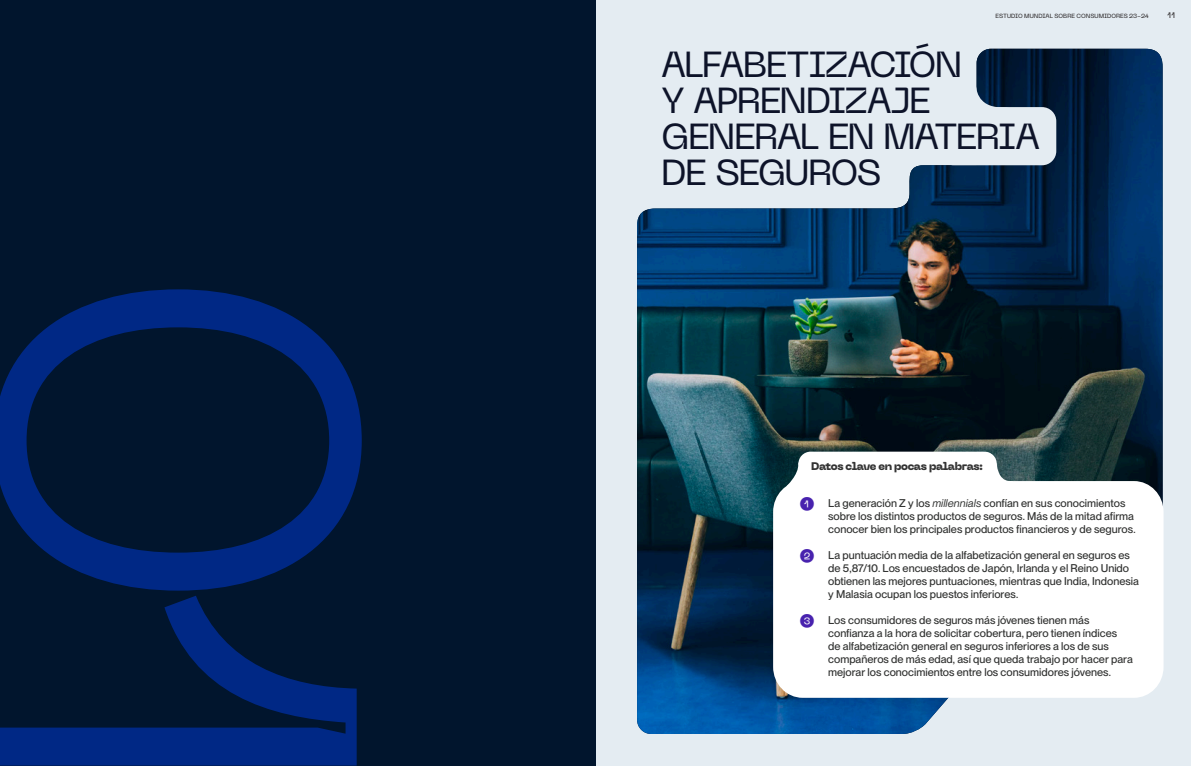
<style>
.page{position:relative;width:1191px;height:766px;background:#fff}
.page>*{position:absolute;margin:0;border:0;box-sizing:border-box;transform-origin:0 0}
.Medium_Header{font:300 506.8px "PP Neue Machina Inktrap";color:#002885}
.Medium_Header-2{font:36px/36px "PP Neue Machina Inktrap";letter-spacing:-.055em;color:#0d1329}
.Medium_Header-3{font:14px "PP Neue Machina Inktrap";color:#4822ae}
.Medium_Header-4{font:500 11px/13px "PP Neue Montreal";color:#323332}
.Medium_Header-5{font:800 11px "PP Neue Machina Inktrap";letter-spacing:-.035em;color:#333}
.t1{font:8px "PP Neue Machina Inktrap";color:#231f20}
.t2{font:6px "PP Neue Machina Inktrap";color:#231f20}
.s1{font-weight:400;font-style:italic}
</style>
<div class="page">
<div style="left:595px;top:0;width:596px;height:765px;background:#e4ecf2"></div>
<img style="left:637px;top:49px;width:525px;height:684px">
<div style="left:0;top:0;width:595px;height:765px;background:#01152d"></div>
<div style="left:773px;top:481px;width:390px;height:216px;background:#fff;border-radius:30px"></div>
<div style="left:939px;top:107px;width:117px;height:58px;background:#e4ecf2;border-radius:14px"></div>
<svg style="left:973px;top:86px;width:55px;height:22px"></svg>
<div style="left:798px;top:451px;width:198px;height:25px;background:#fff;border-radius:12px"></div>
<svg style="left:786px;top:458px;width:237px;height:29px"></svg>
<p class="Medium_Header" style="left:497px;top:257px;width:551px;rotate:90deg">01</p>
<p class="t2" style="left:995px;top:12px;width:155px">ESTUDIO MUNDIAL SOBRE CONSUMIDORES 23-24</p>
<p class="Medium_Header-2" style="left:661px;top:45px;width:381px">ALFABETIZACIÓN<br>Y APRENDIZAJE<br>GENERAL EN MATERIA<br>DE SEGUROS</p>
<p class="t1" style="left:1167px;top:10px;width:9px">11</p>
<p class="Medium_Header-5" style="left:811px;top:458px;width:173px">Datos clave en pocas palabras:</p>
<p class="Medium_Header-3" style="left:799px;top:494px;width:17px">❶</p>
<p class="Medium_Header-3" style="left:799px;top:546px;width:17px">❷</p>
<p class="Medium_Header-3" style="left:799px;top:611px;width:17px">❸</p>
<p class="Medium_Header-4" style="left:828px;top:496px;width:309px">La generación Z y los <span class="s1">millennials</span> confían en sus conocimientos sobre los distintos productos de seguros. Más de la mitad afirma conocer bien los principales productos financieros y de seguros.</p>
<p class="Medium_Header-4" style="left:828px;top:548px;width:312px">La puntuación media de la alfabetización general en seguros es de 5,87/10. Los encuestados de Japón, Irlanda y el Reino Unido obtienen las mejores puntuaciones, mientras que India, Indonesia y Malasia ocupan los puestos inferiores.</p>
<p class="Medium_Header-4" style="left:828px;top:613px;width:306px">Los consumidores de seguros más jóvenes tienen más confianza a la hora de solicitar cobertura, pero tienen índices<br>de alfabetización general en seguros inferiores a los de sus compañeros de más edad, así que queda trabajo por hacer para mejorar los conocimientos entre los consumidores jóvenes.</p>
</div>
